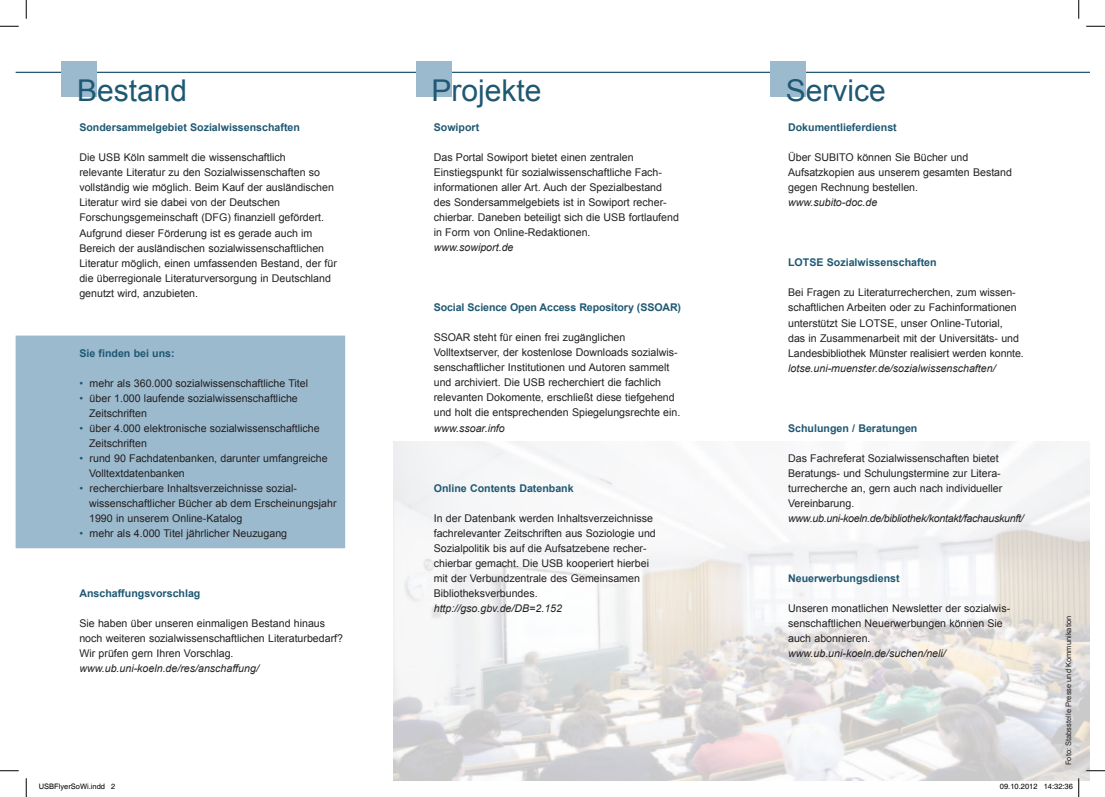
<style>
.page{position:relative;width:1105px;height:797px;background:#fff}
.page>*{position:absolute;margin:0;border:0;box-sizing:border-box;transform-origin:0 0}
.t1{font:30px "Arial";color:#1f5872}
.t2{font:10.62px/15px "Arial";color:#231f20}
.t3{font:700 10.62px "Arial";color:#1f5872}
.t4{font:italic 10.62px "Arial";color:#231f20}
.t5{font:italic 10.62px "Arial";letter-spacing:-.025em;color:#231f20}
.t6{font:7.5px "Arial";color:#231f20}
.t7{font:7.5px "Helvetica";color:#000}
.s1{color:#1f5872}
</style>
<div class="page">
<img style="left:393px;top:442px;width:696px;height:338px">
<div style="left:16px;top:336px;width:329px;height:211px;background:#9bbace"></div>
<div style="left:16px;top:335px;width:329px;height:213px;border:1px solid #9bbace"></div>
<hr style="left:16px;top:72px;width:1073px;height:1px;background:#1f5872">
<div style="left:62px;top:62px;width:35px;height:35px;background:#9bbace"></div>
<div style="left:416px;top:62px;width:35px;height:35px;background:#9bbace"></div>
<div style="left:770px;top:62px;width:36px;height:35px;background:#9bbace"></div>
<svg style="left:0;top:25px;width:19px;height:2px"></svg>
<svg style="left:1086px;top:25px;width:19px;height:2px"></svg>
<svg style="left:0;top:770px;width:19px;height:1px"></svg>
<svg style="left:1086px;top:770px;width:19px;height:1px"></svg>
<svg style="left:25px;top:0;width:2px;height:19px"></svg>
<svg style="left:25px;top:778px;width:2px;height:19px"></svg>
<svg style="left:1078px;top:0;width:1px;height:19px"></svg>
<svg style="left:1044px;top:778px;width:35px;height:19px"></svg>
<h1 class="t1" style="left:77px;top:71px;width:112px">Bestand</h1>
<h1 class="t1" style="left:431px;top:71px;width:112px">Projekte</h1>
<h1 class="t1" style="left:786px;top:71px;width:102px">Service</h1>
<p class="t3" style="left:434px;top:121px;width:47px">Sowiport</p>
<p class="t2" style="left:434px;top:150px;width:247px">Das Portal Sowiport bietet einen zentralen Einstiegspunkt für sozialwissenschaftliche Fach&shy;informationen aller Art. Auch der Spezialbestand des Sondersammelgebiets ist in Sowiport recher&shy;chierbar. Daneben beteiligt sich die USB fortlaufend in Form von Online-Redaktionen.</p>
<p class="t4" style="left:434px;top:241px;width:81px">www.sowiport.de</p>
<p class="t3" style="left:788px;top:121px;width:110px">Dokumentlieferdienst</p>
<p class="t2" style="left:788px;top:150px;width:225px">Über SUBITO können Sie Bücher und<br>Aufsatzkopien aus unserem gesamten Bestand gegen Rechnung bestellen.</p>
<p class="t4" style="left:788px;top:196px;width:91px">www.subito-doc.de</p>
<p class="t3" style="left:79px;top:121px;width:222px">Sondersammelgebiet Sozialwissenschaften</p>
<p class="t2" style="left:79px;top:150px;width:259px">Die USB Köln sammelt die wissenschaftlich<br>relevante Literatur zu den Sozialwissenschaften so vollständig wie möglich. Beim Kauf der ausländischen Literatur wird sie dabei von der Deutschen Forschungsgemeinschaft (DFG) finanziell gefördert.<br>Aufgrund dieser Förderung ist es gerade auch im Bereich der ausländischen sozialwissenschaftlichen Literatur möglich, einen umfassenden Bestand, der für die überregionale Literaturversorgung in Deutschland genutzt wird, anzubieten.</p>
<p class="t3" style="left:788px;top:256px;width:150px">LOTSE Sozialwissenschaften</p>
<p class="t2" style="left:788px;top:285px;width:237px">Bei Fragen zu Literaturrecherchen, zum wissen&shy;schaftlichen Arbeiten oder zu Fachinformationen unterstützt Sie LOTSE, unser Online-Tutorial,<br>das in Zusammenarbeit mit der Universitäts- und Landesbibliothek Münster realisiert werden konnte.</p>
<p class="t4" style="left:788px;top:361px;width:209px">lotse.uni-muenster.de/sozialwissenschaften/</p>
<p class="t3" style="left:434px;top:301px;width:249px">Social Science Open Access Repository (SSOAR)</p>
<p class="t2" style="left:434px;top:330px;width:248px">SSOAR steht für einen frei zugänglichen Volltextserver, der kostenlose Downloads sozialwis&shy;senschaftlicher Institutionen und Autoren sammelt und archiviert. Die USB recherchiert die fachlich relevanten Dokomente, erschließt diese tiefgehend und holt die entsprechenden Spiegelungsrechte ein.</p>
<p class="t4" style="left:434px;top:421px;width:73px">www.ssoar.info</p>
<p class="t3" style="left:79px;top:346px;width:97px">Sie finden bei uns:</p>
<p class="t2" style="left:79px;top:375px;width:230px"><span class="s1">•</span> mehr als 360.000 sozialwissenschaftliche Titel</p>
<p class="t2" style="left:89px;top:390px;width:210px;text-indent:-10px"><span class="s1">•</span> über 1.000 laufende sozialwissenschaftliche<br>Zeitschriften</p>
<p class="t2" style="left:89px;top:420px;width:232px;text-indent:-10px"><span class="s1">•</span> über 4.000 elektronische sozialwissenschaftliche<br>Zeitschriften</p>
<p class="t2" style="left:89px;top:450px;width:240px;text-indent:-10px"><span class="s1">•</span> rund 90 Fachdatenbanken, darunter umfangreiche<br>Volltextdatenbanken</p>
<p class="t2" style="left:89px;top:480px;width:249px;text-indent:-10px"><span class="s1">•</span> recherchierbare Inhaltsverzeichnisse sozial&shy;wissenschaftlicher Bücher ab dem Erscheinungsjahr<br>1990 in unserem Online-Katalog</p>
<p class="t2" style="left:79px;top:525px;width:209px"><span class="s1">•</span> mehr als 4.000 Titel jährlicher Neuzugang</p>
<p class="t3" style="left:788px;top:421px;width:131px">Schulungen / Beratungen</p>
<p class="t2" style="left:788px;top:450px;width:216px">Das Fachreferat Sozialwissenschaften bietet Beratungs- und Schulungstermine zur Litera&shy;turrecherche an, gern auch nach individueller Vereinbarung.</p>
<p class="t5" style="left:788px;top:511px;width:237px">www.ub.uni-koeln.de/bibliothek/kontakt/fachauskunft/</p>
<p class="t3" style="left:434px;top:481px;width:141px">Online Contents Datenbank</p>
<p class="t2" style="left:434px;top:510px;width:224px">In der Datenbank werden Inhaltsverzeichnisse fachrelevanter Zeitschriften aus Soziologie und Sozialpolitik bis auf die Aufsatzebene recher&shy;chierbar gemacht. Die USB kooperiert hierbei mit der Verbundzentrale des Gemeinsamen Bibliotheksverbundes.</p>
<p class="t4" style="left:434px;top:601px;width:130px">http://gso.gbv.de/DB=2.152</p>
<p class="t3" style="left:788px;top:571px;width:113px">Neuerwerbungsdienst</p>
<p class="t2" style="left:788px;top:600px;width:224px">Unseren monatlichen Newsletter der sozialwis&shy;senschaftlichen Neuerwerbungen können Sie auch abonnieren.</p>
<p class="t4" style="left:788px;top:646px;width:159px">www.ub.uni-koeln.de/suchen/neli/</p>
<p class="t3" style="left:79px;top:586px;width:123px">Anschaffungsvorschlag</p>
<p class="t2" style="left:79px;top:615px;width:265px">Sie haben über unseren einmaligen Bestand hinaus noch weiteren sozialwissenschaftlichen Literaturbedarf?<br>Wir prüfen gern Ihren Vorschlag.</p>
<p class="t4" style="left:79px;top:661px;width:181px">www.ub.uni-koeln.de/res/anschaffung/</p>
<p class="t6" style="left:1064px;top:765px;width:151px;rotate:-90deg">Foto: Stabsstelle Presse und Kommunikation</p>
<p class="t7" style="left:39px;top:782px;width:78px">USBFlyerSoWi.indd 2</p>
<p class="t7" style="left:1000px;top:782px;width:74px">09.10.2012 14:32:36</p>
</div>
